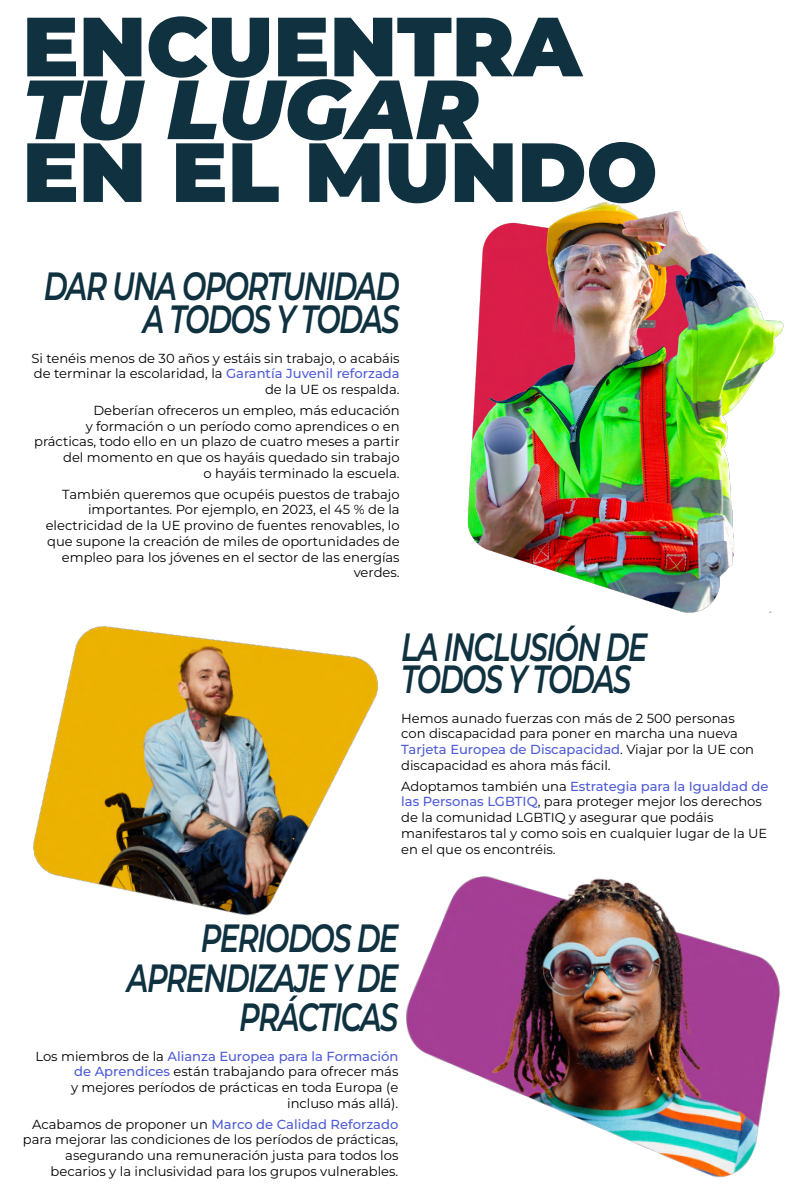
<style>
.page{position:relative;width:800px;height:1200px;background:#fff}
.page>*{position:absolute;margin:0;border:0;box-sizing:border-box;transform-origin:0 0}
.h2_2{font:900 83.75px/62.8px "Montserrat";color:#0f3140}
.h3_2_r{font:italic 600 39.38px/39.4px "Montserrat";letter-spacing:-.05em;color:#0f3140;text-align:right;scale:.73 1}
.h3_2{font:italic 600 39.38px/32.5px "Montserrat";letter-spacing:-.05em;color:#0f3140;scale:.73 1}
.p2_r{font:13.12px/15.8px "Montserrat";color:#000;text-align:right}
.p2{font:13.12px/15.8px "Montserrat";color:#000}
.s1{font-style:italic}
.s2{font-weight:500;color:#4f5cd6}
</style>
<div class="page">
<img style="left:467px;top:202px;width:317px;height:411px">
<img style="left:33px;top:626px;width:346px;height:290px">
<img style="left:307px;top:830px;width:474px;height:348px">
<h2 class="h2_2" style="left:22px;top:10px;width:637px">ENCUENTRA<br><span class="s1">TU LUGAR<br></span>EN EL MUNDO</h2>
<h3 class="h3_2_r" style="left:44px;top:268px;width:489px;line-height:32.5px">DAR UNA OPORTUNIDAD<br>A TODOS Y TODAS</h3>
<p class="p2_r" style="left:31px;top:350px;width:370px">Si tenéis menos de 30 años y estáis sin trabajo, o acabáis de terminar la escolaridad, la <span class="s2">Garantía Juvenil reforzada </span>de la UE os respalda.</p>
<p class="p2_r" style="left:34px;top:402px;width:367px">Deberían ofreceros un empleo, más educación<br>y formación o un período como aprendices o en prácticas, todo ello en un plazo de cuatro meses a partir del momento en que os hayáis quedado sin trabajo<br>o hayáis terminado la escuela.</p>
<p class="p2_r" style="left:46px;top:486px;width:355px">También queremos que ocupéis puestos de trabajo importantes. Por ejemplo, en 2023, el 45 % de la electricidad de la UE provino de fuentes renovables, lo que supone la creación de miles de oportunidades de empleo para los jóvenes en el sector de las energías verdes.</p>
<h3 class="h3_2" style="left:401px;top:629px;width:339px">LA INCLUSIÓN DE<br>TODOS Y TODAS</h3>
<p class="p2" style="left:401px;top:710px;width:354px">Hemos aunado fuerzas con más de 2 500 personas con discapacidad para poner en marcha una nueva <span class="s2">Tarjeta Europea de Discapacidad</span>. Viajar por la UE con discapacidad es ahora más fácil.</p>
<p class="p2" style="left:401px;top:778px;width:369px">Adoptamos también una <span class="s2">Estrategia para la Igualdad de las Personas LGBTIQ</span>, para proteger mejor los derechos de la comunidad LGBTIQ y asegurar que podáis manifestaros tal y como sois en cualquier lugar de la UE en el que os encontréis.</p>
<h3 class="h3_2_r" style="left:127px;top:917px;width:373px">PERIODOS DE<br>APRENDIZAJE Y DE<br>PRÁCTICAS</h3>
<p class="p2_r" style="left:35px;top:1048px;width:365px">Los miembros de la <span class="s2">Alianza Europea para la Formación de Aprendices</span> están trabajando para ofrecer más<br>y mejores períodos de prácticas en toda Europa (e incluso más allá).</p>
<p class="p2_r" style="left:23px;top:1116px;width:377px">Acabamos de proponer un <span class="s2">Marco de Calidad Reforzado </span>para mejorar las condiciones de los períodos de prácticas, asegurando una remuneración justa para todos los becarios y la inclusividad para los grupos vulnerables.</p>
</div>
